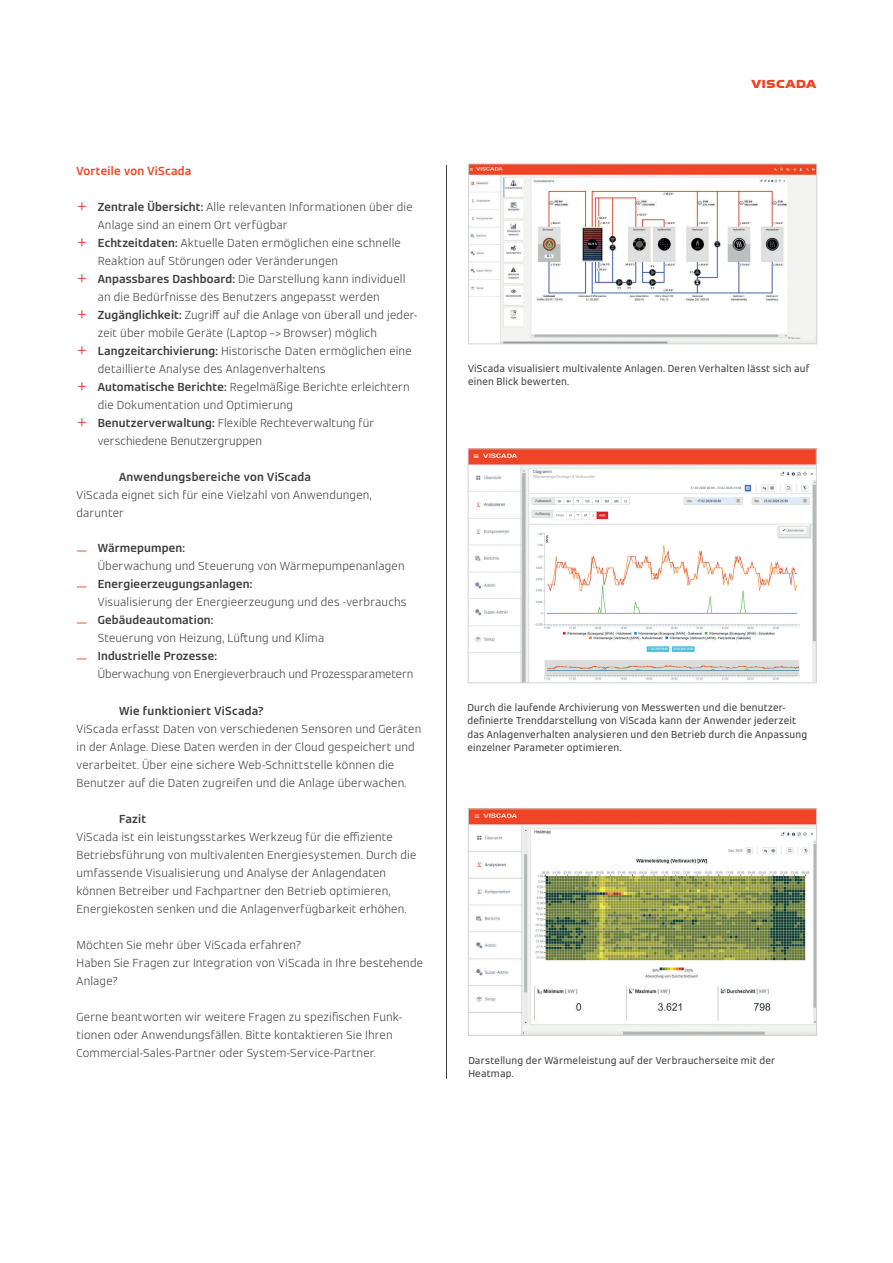
<style>
.page{position:relative;width:893px;height:1263px;background:#fff}
.page>*{position:absolute;margin:0;border:0;box-sizing:border-box;transform-origin:0 0}
.t1{font:300 11.25px/18px "Viessmann OT";letter-spacing:.01em;color:#3e3e3f}
.t2{font:600 11.25px "Viessmann OT";letter-spacing:.015em;color:#3e3e3f}
.t3{font:300 11.25px "Viessmann OT";letter-spacing:-.01em;color:#3e3e3f}
.t4{font:600 11.25px "Viessmann OT";letter-spacing:.025em;color:#ef4222}
.t5{font:900 expanded 11.25px "Viessmann OT";letter-spacing:.02em;color:#ef4222}
.t6{font:9.75px/13.5px "Viessmann OT";letter-spacing:.015em;color:#3e3e3f}
.s1{font-size:18px;color:#ef4222}
.s2{font-weight:600}
.s3{font-weight:300;font-size:21px;color:#ef4222}
</style>
<div class="page">
<img style="left:470px;top:166px;width:345px;height:176px">
<div style="left:468px;top:164px;width:349px;height:180px;border:1px solid #d1d2d4"></div>
<img style="left:470px;top:451px;width:344px;height:230px">
<div style="left:468px;top:449px;width:348px;height:234px;border:1px solid #d1d2d4"></div>
<img style="left:470px;top:811px;width:345px;height:222px">
<div style="left:468px;top:809px;width:349px;height:226px;border:1px solid #d1d2d4"></div>
<hr style="left:446px;top:165px;width:1px;height:914px;background:#3e3e3f">
<p class="t4" style="left:77px;top:163px;width:116px">Vorteile von ViScada</p>
<p class="t1" style="left:77px;top:198px;width:338px"><span class="s1">+</span> <span class="s2">Zentrale Übersicht:</span> Alle relevanten Informationen über die</p>
<p class="t1" style="left:98px;top:216px;width:191px">Anlage sind an einem Ort verfügbar</p>
<p class="t1" style="left:77px;top:234px;width:326px"><span class="s1">+</span> <span class="s2">Echtzeitdaten:</span> Aktuelle Daten ermöglichen eine schnelle</p>
<p class="t1" style="left:98px;top:252px;width:242px">Reaktion auf Störungen oder Veränderungen</p>
<p class="t1" style="left:77px;top:270px;width:330px"><span class="s1">+</span> <span class="s2">Anpassbares Dashboard:</span> Die Darstellung kann individuell</p>
<p class="t1" style="left:98px;top:288px;width:284px">an die Bedürfnisse des Benutzers angepasst werden</p>
<p class="t1" style="left:77px;top:306px;width:342px"><span class="s1">+</span> <span class="s2">Zugänglichkeit:</span> Zugriff auf die Anlage von überall und jeder-</p>
<p class="t1" style="left:98px;top:324px;width:281px">zeit über mobile Geräte (Laptop –&gt;Browser) möglich</p>
<p class="t1" style="left:77px;top:342px;width:337px"><span class="s1">+</span> <span class="s2">Langzeitarchivierung:</span> Historische Daten ermöglichen eine</p>
<p class="t1" style="left:98px;top:360px;width:229px">detaillierte Analyse des Anlagenverhaltens</p>
<p class="t1" style="left:77px;top:378px;width:335px"><span class="s1">+</span> <span class="s2">Automatische Berichte:</span> Regelmäßige Berichte erleichtern</p>
<p class="t1" style="left:98px;top:396px;width:197px">die Dokumentation und Optimierung</p>
<p class="t1" style="left:77px;top:414px;width:299px"><span class="s1">+</span> <span class="s2">Benutzerverwaltung:</span> Flexible Rechteverwaltung für</p>
<p class="t1" style="left:98px;top:432px;width:166px">ver schiedene Benutzergruppen</p>
<p class="t2" style="left:119px;top:469px;width:194px">Anwendungsbereiche von ViScada</p>
<p class="t1" style="left:77px;top:486px;width:297px">ViScada eignet sich für eine Vielzahl von Anwendungen, darunter</p>
<p class="t2" style="left:77px;top:540px;width:110px"><span class="s3">_</span> Wärmepumpen:</p>
<p class="t1" style="left:98px;top:556px;width:308px">Überwachung und Steuerung von Wärmepumpenanlagen</p>
<p class="t2" style="left:77px;top:576px;width:177px"><span class="s3">_</span> Energieerzeugungsanlagen:</p>
<p class="t1" style="left:98px;top:592px;width:310px">Visualisierung der Energieerzeugung und des -verbrauchs</p>
<p class="t2" style="left:77px;top:612px;width:138px"><span class="s3">_</span> Gebäudeautomation:</p>
<p class="t1" style="left:98px;top:628px;width:228px">Steuerung von Heizung, Lüftung und Klima</p>
<p class="t2" style="left:77px;top:648px;width:142px"><span class="s3">_</span> Industrielle Prozesse:</p>
<p class="t3" style="left:98px;top:666px;width:317px">Überwachung von Energieverbrauch und Prozessparametern</p>
<p class="t2" style="left:119px;top:703px;width:147px">Wie funktioniert ViScada?</p>
<p class="t1" style="left:77px;top:720px;width:346px">ViScada erfasst Daten von verschiedenen Sensoren und Geräten in der Anlage. Diese Daten werden in der Cloud gespeichert und verarbeitet. Über eine sichere Web-Schnittstelle können die Benutzer auf die Daten zugreifen und die Anlage überwachen.</p>
<p class="t2" style="left:119px;top:811px;width:29px">Fazit</p>
<p class="t1" style="left:77px;top:828px;width:341px">ViScada ist ein leistungsstarkes Werkzeug für die effiziente Betriebsführung von multivalenten Energiesystemen. Durch die umfassende Visualisierung und Analyse der Anlagendaten können Betreiber und Fachpartner den Betrieb optimieren, Energiekosten senken und die Anlagenverfügbarkeit erhöhen.</p>
<p class="t1" style="left:77px;top:936px;width:348px">Möchten Sie mehr über ViScada erfahren?<br>Haben Sie Fragen zur Integration von ViScada in Ihre bestehende<br>Anlage?</p>
<p class="t1" style="left:77px;top:1008px;width:327px">Gerne beantworten wir weitere Fragen zu spezifischen Funk&shy;tionen oder Anwendungsfällen. Bitte kontaktieren Sie Ihren<br>Commercial-Sales-Partner oder System-Service-Partner.</p>
<p class="t5" style="left:751px;top:76px;width:66px">VISCADA</p>
<p class="t6" style="left:468px;top:361px;width:343px">ViScada visualisiert multivalente Anlagen. Deren Verhalten lässt sich auf einen Blick bewerten.</p>
<p class="t6" style="left:467px;top:700px;width:341px">Durch die laufende Archivierung von Messwerten und die benutzer&shy;definierte Trenddarstellung von ViScada kann der Anwender jederzeit das Anlagen verhalten analysieren und den Betrieb durch die Anpassung einzelner Parameter optimieren.</p>
<p class="t6" style="left:468px;top:1053px;width:308px">Darstellung der Wärmeleistung auf der Verbraucherseite mit der<br>Heatmap.</p>
</div>
